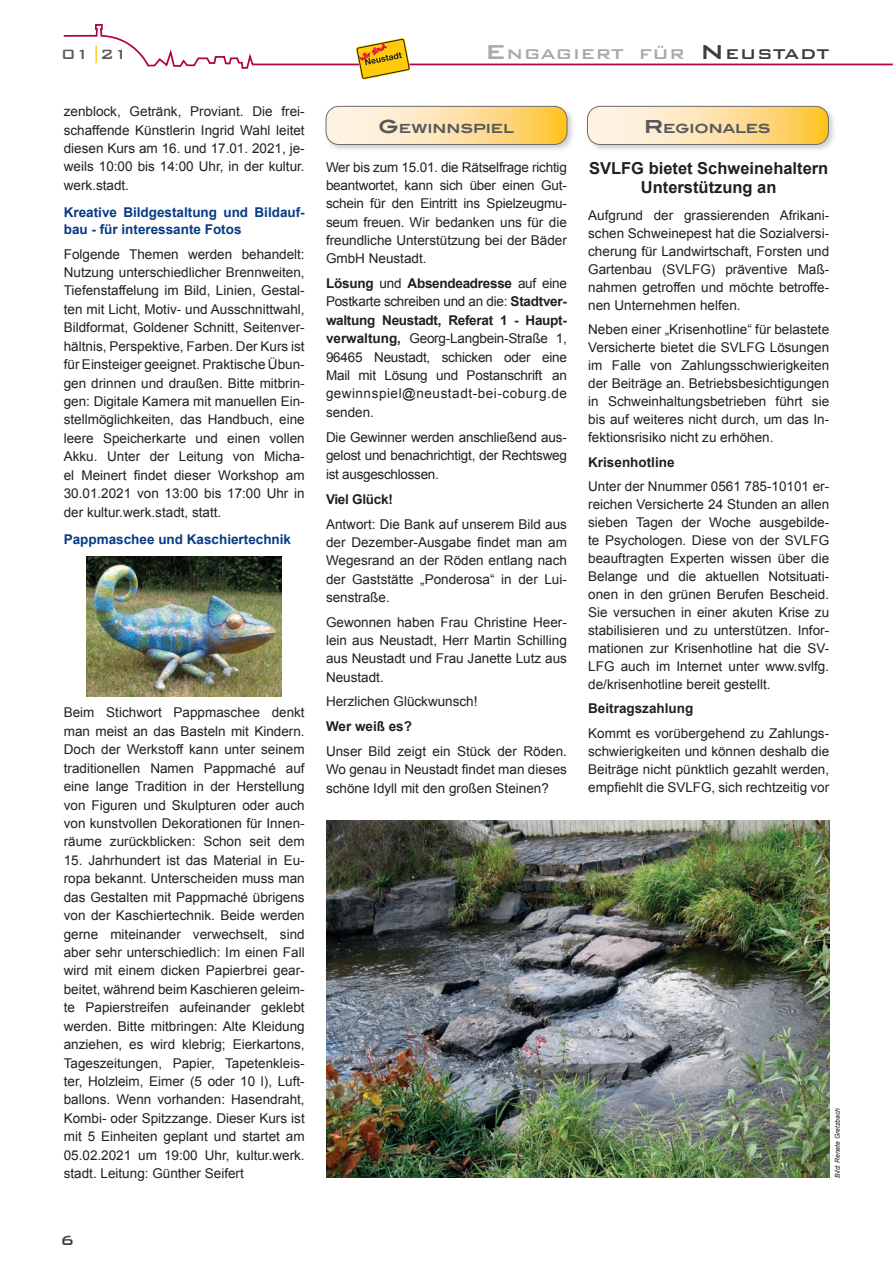
<style>
.page{position:relative;width:893px;height:1263px;background:#fff}
.page>*{position:absolute;margin:0;border:0;box-sizing:border-box;transform-origin:0 0}
.t1{font:500 18.9px "Bank Gothic BT";color:#a8a9ad;scale:1.06 1}
.t2{font:500 18px "Bank Gothic BT";color:#57585a}
.t3{font:500 18px "Bank Gothic BT";color:#3e3e3f}
.t4{font:700 16.5px/19.8px "Arial";color:#231f20;text-align:center}
.t5{font:13.5px/18.5px "Arial";color:#231f20;text-align:justify}
.t6{font:700 13.5px/16.6px "Arial";color:#083b85}
.t7{font:700 13.5px "Arial";color:#231f20}
.t8{font:700 13.5px "Arial";letter-spacing:-.02em;color:#231f20}
.t9{font:700 12.6px "Blair ITC";color:#57585a}
.t10{font:italic 6.75px "Arial";color:#231f20}
.s1{color:#fec210}
.s2{font-size:27px}
.s3{font-size:27px;color:#3e3e3f}
.s4{color:#3e3e3f}
.s5{font-size:18px}
.s6{font-weight:700}
</style>
<div class="page">
<svg style="left:63px;top:24px;width:830px;height:45px"></svg>
<svg style="left:356px;top:38px;width:54px;height:42px"></svg>
<img style="left:326px;top:821px;width:503px;height:357px">
<img style="left:87px;top:556px;width:195px;height:140px">
<img style="left:325px;top:105px;width:248px;height:45px">
<svg style="left:326px;top:106px;width:241px;height:39px;background:#fde0a4"></svg>
<div style="left:326px;top:106px;width:241px;height:39px;border:1px solid #6c6d70;border-radius:13px"></div>
<img style="left:593px;top:105px;width:241px;height:45px">
<svg style="left:587px;top:106px;width:241px;height:39px;background:#fde0a4"></svg>
<div style="left:587px;top:106px;width:241px;height:39px;border:1px solid #6c6d70;border-radius:13px"></div>
<h2 class="t2" style="left:62px;top:44px;width:68px">01<span class="s1">|</span>21</h2>
<h1 class="t1" style="left:485px;top:44px;width:326px"><span class="s2">E</span>NGAGIERT FÜR <span class="s3">N</span><span class="s4">EUSTADT</span></h1>
<p class="t5" style="left:64px;top:102px;width:242px">zenblock, Getränk, Proviant. Die frei&shy;schaffende Künstlerin Ingrid Wahl leitet diesen Kurs am 16. und 17.01. 2021, je&shy;weils 10:00 bis 14:00 Uhr, in der kultur. werk.stadt.</p>
<p class="t6" style="left:64px;top:204px;width:242px">Kreative Bildgestaltung und Bildauf&shy;bau - für interessante Fotos</p>
<p class="t5" style="left:64px;top:245px;width:242px">Folgende Themen werden behandelt:<br>Nutzung unterschiedlicher Brennweiten, Tiefenstaffelung im Bild, Linien, Gestal&shy;ten mit Licht, Motiv- und Ausschnittwahl, Bildformat, Goldener Schnitt, Seitenver&shy;hältnis, Perspektive, Farben. Der Kurs ist für Einsteiger geeignet. Praktische Übun&shy;gen drinnen und draußen. Bitte mitbrin&shy;gen: Digitale Kamera mit manuellen Ein&shy;stellmöglichkeiten, das Handbuch, eine leere Speicherkarte und einen vollen Akku. Unter der Leitung von Micha&shy;el Meinert findet dieser Workshop am 30.01.2021 von 13:00 bis 17:00 Uhr in der kultur.werk.stadt, statt.</p>
<p class="t6" style="left:64px;top:531px;width:229px">Pappmaschee und Kaschiertechnik</p>
<p class="t5" style="left:64px;top:704px;width:242px">Beim Stichwort Pappmaschee denkt man meist an das Basteln mit Kindern.<br>Doch der Werkstoff kann unter seinem traditionellen Namen Pappmaché auf eine lange Tradition in der Herstellung von Figuren und Skulpturen oder auch von kunstvollen Dekorationen für Innen&shy;räume zurückblicken: Schon seit dem</p>
<p class="t5" style="left:64px;top:851px;width:242px">15. Jahrhundert ist das Material in Eu&shy;ropa bekannt. Unterscheiden muss man das Gestalten mit Pappmaché übrigens von der Kaschiertechnik. Beide werden gerne miteinander verwechselt, sind aber sehr unterschiedlich: Im einen Fall wird mit einem dicken Papierbrei gear&shy;beitet, während beim Kaschieren geleim&shy;te Papierstreifen aufeinander geklebt werden. Bitte mitbringen: Alte Kleidung anziehen, es wird klebrig; Eierkartons, Tageszeitungen, Papier, Tapetenkleis&shy;ter, Holzleim, Eimer (5 oder 10 l), Luft&shy;ballons. Wenn vorhanden: Hasendraht, Kombi- oder Spitzzange. Dieser Kurs ist mit 5 Einheiten geplant und startet am 05.02.2021 um 19:00 Uhr, kultur.werk. stadt. Leitung: Günther Seifert</p>
<p class="t9" style="left:378px;top:120px;width:137px"><span class="s5">G</span>EWINNSPIEL</p>
<p class="t9" style="left:644px;top:120px;width:128px"><span class="s5">R</span>EGIONALES</p>
<p class="t5" style="left:326px;top:158px;width:242px">Wer bis zum 15.01. die Rätselfrage richtig beantwortet, kann sich über einen Gut&shy;schein für den Eintritt ins Spielzeugmu&shy;seum freuen. Wir bedanken uns für die freundliche Unterstützung bei der Bäder GmbH Neustadt.</p>
<p class="t5" style="left:326px;top:274px;width:242px"><span class="s6">Lösung</span> und <span class="s6">Absendeadresse</span> auf eine Postkarte schreiben und an die: <span class="s6">Stadtver&shy;waltung Neustadt, Referat 1 - Haupt&shy;verwaltung,</span> Georg-Langbein-Straße 1, 96465 Neustadt, schicken oder eine Mail mit Lösung und Postanschrift an gewinnspiel@neustadt-bei-coburg.de senden.</p>
<p class="t5" style="left:326px;top:428px;width:242px">Die Gewinner werden anschließend aus&shy;gelost und benachrichtigt, der Rechtsweg ist ausgeschlossen.</p>
<p class="t8" style="left:326px;top:490px;width:68px">Viel Glück!</p>
<p class="t5" style="left:326px;top:515px;width:242px">Antwort: Die Bank auf unserem Bild aus der Dezember-Ausgabe findet man am Wegesrand an der Röden entlang nach der Gaststätte „Ponderosa“ in der Lui&shy;senstraße.</p>
<p class="t5" style="left:326px;top:613px;width:242px">Gewonnen haben Frau Christine Heer&shy;lein aus Neustadt, Herr Martin Schilling aus Neustadt und Frau Janette Lutz aus Neustadt.</p>
<p class="t5" style="left:326px;top:693px;width:153px">Herzlichen Glückwunsch!</p>
<p class="t7" style="left:326px;top:717px;width:88px">Wer weiß es?</p>
<p class="t5" style="left:326px;top:742px;width:242px">Unser Bild zeigt ein Stück der Röden.<br>Wo genau in Neustadt findet man dieses schöne Idyll mit den großen Steinen?</p>
<p class="t4" style="left:589px;top:158px;width:241px">SVLFG bietet Schweinehaltern<br>Unterstützung an</p>
<p class="t5" style="left:588px;top:206px;width:242px;line-height:18px">Aufgrund der grassierenden Afrikani&shy;schen Schweinepest hat die Sozialversi&shy;cherung für Landwirtschaft, Forsten und Gartenbau (SVLFG) präventive Maß&shy;nahmen getroffen und möchte betroffe&shy;nen Unternehmen helfen.</p>
<p class="t5" style="left:588px;top:321px;width:242px;line-height:18px">Neben einer „Krisenhotline“ für belastete Versicherte bietet die SVLFG Lösungen im Falle von Zahlungsschwierigkeiten der Beiträge an. Betriebsbesichtigungen in Schweinhaltungsbetrieben führt sie bis auf weiteres nicht durch, um das In&shy;fektionsrisiko nicht zu erhöhen.</p>
<p class="t7" style="left:588px;top:453px;width:88px">Krisenhotline</p>
<p class="t5" style="left:588px;top:477px;width:242px;line-height:18px">Unter der Nnummer 0561 785-10101 er&shy;reichen Versicherte 24 Stunden an allen sieben Tagen der Woche ausgebilde&shy;te Psychologen. Diese von der SVLFG beauftragten Experten wissen über die Belange und die aktuellen Notsituati&shy;onen in den grünen Berufen Bescheid.<br>Sie versuchen in einer akuten Krise zu stabilisieren und zu unterstützen. Infor&shy;mationen zur Krisenhotline hat die SV-LFG auch im Internet unter www.svlfg. de/krisenhotline bereit gestellt.</p>
<p class="t7" style="left:588px;top:700px;width:107px">Beitragszahlung</p>
<p class="t5" style="left:588px;top:724px;width:242px;line-height:18px">Kommt es vorübergehend zu Zahlungs&shy;schwierigkeiten und können deshalb die Beiträge nicht pünktlich gezahlt werden, empfiehlt die SVLFG, sich rechtzeitig vor</p>
<p class="t10" style="left:833px;top:1178px;width:71px;rotate:-90deg">Bild: Renate Gretzbach</p>
<h2 class="t3" style="left:61px;top:1230px;width:15px">6</h2>
</div>
